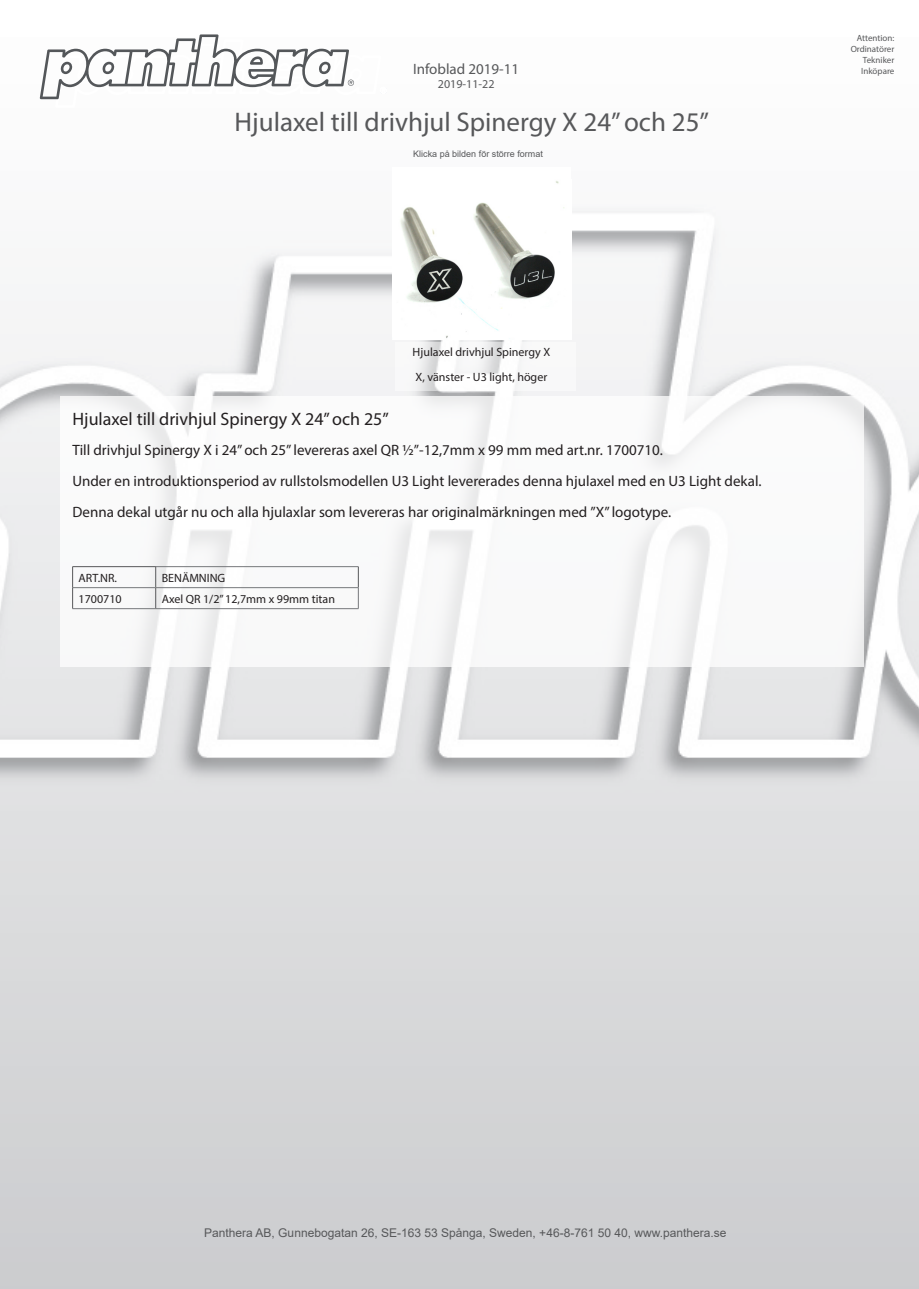
<style>
.page{position:relative;width:919px;height:1289px;background:#fff}
.page>*{position:absolute;margin:0;border:0;box-sizing:border-box;transform-origin:0 0}
.t1{font:27px "Myriad Pro";color:#57585a}
.t2{font:18px "Myriad Pro";color:#231f20}
.t3{font:15px "Myriad Pro";color:#231f20}
.t4{font:15px "Myriad Pro";color:#57585a}
.t5{font:12px "Myriad Pro";color:#231f20}
.t6{font:12px "Arial";color:#57585a}
.t7{font:12px "Myriad Pro";color:#57585a}
.t8{font:9px "Myriad Pro";color:#57585a}
.t9{font:9px "Arial";color:#57585a}
</style>
<div class="page">
<img style="left:0;top:97px;width:918px;height:1191px">
<svg style="left:40px;top:34px;width:347px;height:73px"></svg>
<img style="left:395px;top:342px;width:181px;height:49px">
<div style="left:392px;top:167px;width:179px;height:172px;background:#fff"></div>
<img style="left:400px;top:181px;width:164px;height:157px">
<img style="left:60px;top:396px;width:803px;height:270px">
<hr style="left:156px;top:566px;width:202px;height:1px;background:#76787b">
<hr style="left:72px;top:566px;width:84px;height:1px;background:#57585a">
<hr style="left:73px;top:587px;width:83px;height:1px;background:#76787b">
<hr style="left:156px;top:587px;width:202px;height:1px;background:#76787b">
<svg style="left:358px;top:567px;width:1px;height:41px"></svg>
<hr style="left:72px;top:608px;width:84px;height:1px;background:#76787b">
<hr style="left:156px;top:608px;width:202px;height:1px;background:#76787b">
<svg style="left:72px;top:567px;width:1px;height:41px"></svg>
<svg style="left:155px;top:567px;width:1px;height:41px"></svg>
<p class="t4" style="left:413px;top:59px;width:108px">Infoblad 2019-11</p>
<p class="t7" style="left:438px;top:76px;width:58px">2019-11-22</p>
<p class="t1" style="left:234px;top:105px;width:476px">Hjulaxel till drivhjul Spinergy X 24” och 25”</p>
<p class="t9" style="left:413px;top:147px;width:131px">Klicka på bilden för större format</p>
<p class="t5" style="left:412px;top:344px;width:139px">Hjulaxel drivhjul Spinergy X</p>
<p class="t5" style="left:415px;top:369px;width:133px">X, vänster - U3 light, höger</p>
<p class="t2" style="left:72px;top:407px;width:318px">Hjulaxel till drivhjul Spinergy X 24” och 25”</p>
<p class="t3" style="left:72px;top:441px;width:592px">Till drivhjul Spinergy X i 24” och 25” levereras axel QR ½”-12,7mm x 99 mm med art.nr. 1700710.</p>
<p class="t3" style="left:72px;top:472px;width:690px">Under en introduktionsperiod av rullstolsmodellen U3 Light levererades denna hjulaxel med en U3 Light dekal.</p>
<p class="t3" style="left:72px;top:502px;width:600px">Denna dekal utgår nu och alla hjulaxlar som levereras har originalmärkningen med ”X” logotype.</p>
<p class="t5" style="left:79px;top:570px;width:40px">ART.NR.</p>
<p class="t5" style="left:162px;top:570px;width:65px">BENÄMNING</p>
<p class="t5" style="left:79px;top:591px;width:45px">1700710</p>
<p class="t5" style="left:162px;top:591px;width:175px">Axel QR 1/2” 12,7mm x 99mm titan</p>
<p class="t8" style="left:856px;top:33px;width:39px">Attention:</p>
<p class="t8" style="left:850px;top:43px;width:45px">Ordinatörer</p>
<p class="t8" style="left:862px;top:54px;width:33px">Tekniker</p>
<p class="t8" style="left:861px;top:65px;width:35px">Inköpare</p>
<p class="t6" style="left:204px;top:1224px;width:524px">Panthera AB, Gunnebogatan 26, SE-163 53 Spånga, Sweden, +46-8-761 50 40, www.panthera.se</p>
</div>
